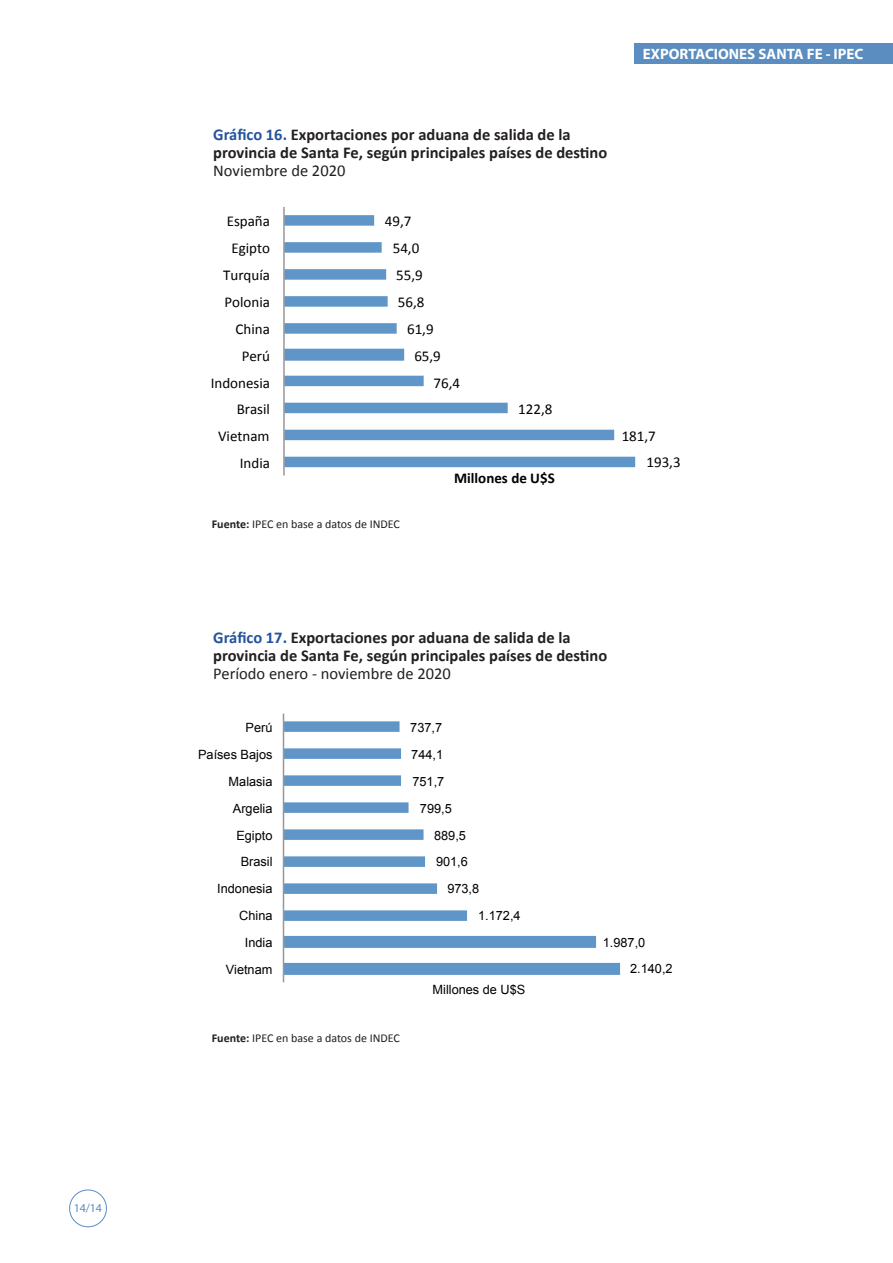
<style>
.page{position:relative;width:893px;height:1263px;background:#fff}
.page>*{position:absolute;margin:0;border:0;box-sizing:border-box;transform-origin:0 0}
.Cuadros{font:700 16.5px "Calibri";color:#231f20}
.Cuadros-2{font:16.5px "Calibri";color:#231f20}
.t1{font:15px "Calibri";color:#000}
.t2{font:700 15px "Myriad Pro";color:#fff}
.t3{font:700 15px "Calibri";color:#000}
.t4{font:12.75px "Arial";color:#000}
.Texto{font:12px "Calibri";color:#231f20}
.t5{font:12px "Myriad Pro";color:#5c8dc0}
.s1{color:#24529b}
.s2{font-weight:700}
</style>
<div class="page">
<div style="left:69px;top:1189px;width:38px;height:38px;border:1px solid #5c8dc0;border-radius:50%"></div>
<div style="left:634px;top:43px;width:259px;height:21px;background:#5c8dc0"></div>
<svg style="left:285px;top:215px;width:350px;height:252px"></svg>
<hr style="left:283px;top:207px;width:2px;height:269px;background:#979797">
<svg style="left:284px;top:721px;width:336px;height:254px"></svg>
<hr style="left:283px;top:713px;width:1px;height:269px;background:#979797">
<p class="t5" style="left:74px;top:1201px;width:30px">14/14</p>
<p class="t2" style="left:643px;top:44px;width:222px">EXPORTACIONES SANTA FE - IPEC</p>
<p class="Cuadros" style="left:213px;top:124px;width:359px"><span class="s1">Gráfico 16.</span> Exportaciones por aduana de salida de la</p>
<p class="Cuadros" style="left:213px;top:142px;width:395px">provincia de Santa Fe, según principales países de destino</p>
<p class="Cuadros-2" style="left:213px;top:160px;width:134px">Noviembre de 2020</p>
<p class="t1" style="left:227px;top:212px;width:45px">España</p>
<p class="t1" style="left:385px;top:212px;width:28px">49,7</p>
<p class="t1" style="left:231px;top:239px;width:40px">Egipto</p>
<p class="t1" style="left:393px;top:239px;width:28px">54,0</p>
<p class="t1" style="left:223px;top:266px;width:48px">Turquía</p>
<p class="t1" style="left:396px;top:266px;width:28px">55,9</p>
<p class="t1" style="left:225px;top:292px;width:47px">Polonia</p>
<p class="t1" style="left:398px;top:292px;width:28px">56,8</p>
<p class="t1" style="left:236px;top:319px;width:36px">China</p>
<p class="t1" style="left:407px;top:319px;width:28px">61,9</p>
<p class="t1" style="left:242px;top:346px;width:30px">Perú</p>
<p class="t1" style="left:414px;top:346px;width:28px">65,9</p>
<p class="t1" style="left:211px;top:373px;width:61px">Indonesia</p>
<p class="t1" style="left:433px;top:373px;width:28px">76,4</p>
<p class="t1" style="left:237px;top:400px;width:35px">Brasil</p>
<p class="t1" style="left:518px;top:400px;width:36px">122,8</p>
<p class="t1" style="left:218px;top:427px;width:53px">Vietnam</p>
<p class="t1" style="left:240px;top:454px;width:32px">India</p>
<p class="t3" style="left:454px;top:468px;width:102px">Millones de U$S</p>
<p class="Texto" style="left:212px;top:516px;width:190px"><span class="s2">Fuente:</span> IPEC en base a datos de INDEC</p>
<p class="t1" style="left:622px;top:427px;width:36px">181,7</p>
<p class="t1" style="left:646px;top:452px;width:36px">193,3</p>
<p class="Cuadros" style="left:213px;top:626px;width:359px"><span class="s1">Gráfico 17.</span> Exportaciones por aduana de salida de la</p>
<p class="Cuadros" style="left:213px;top:644px;width:395px">provincia de Santa Fe, según principales países de destino</p>
<p class="Cuadros-2" style="left:213px;top:663px;width:239px">Período enero - noviembre de 2020</p>
<p class="t4" style="left:246px;top:719px;width:28px">Perú</p>
<p class="t4" style="left:410px;top:719px;width:33px">737,7</p>
<p class="t4" style="left:198px;top:746px;width:76px">Países Bajos</p>
<p class="t4" style="left:411px;top:746px;width:33px">744,1</p>
<p class="t4" style="left:229px;top:773px;width:45px">Malasia</p>
<p class="t4" style="left:412px;top:773px;width:33px">751,7</p>
<p class="t4" style="left:233px;top:800px;width:41px">Argelia</p>
<p class="t4" style="left:420px;top:800px;width:33px">799,5</p>
<p class="t4" style="left:236px;top:827px;width:38px">Egipto</p>
<p class="t4" style="left:434px;top:827px;width:33px">889,5</p>
<p class="t4" style="left:241px;top:854px;width:33px">Brasil</p>
<p class="t4" style="left:436px;top:854px;width:33px">901,6</p>
<p class="t4" style="left:217px;top:880px;width:57px">Indonesia</p>
<p class="t4" style="left:447px;top:880px;width:33px">973,8</p>
<p class="t4" style="left:239px;top:907px;width:35px">China</p>
<p class="t4" style="left:478px;top:907px;width:44px">1.172,4</p>
<p class="t4" style="left:245px;top:934px;width:29px">India</p>
<p class="t4" style="left:226px;top:961px;width:48px">Vietnam</p>
<p class="Texto" style="left:212px;top:1030px;width:190px"><span class="s2">Fuente:</span> IPEC en base a datos de INDEC</p>
<p class="t4" style="left:433px;top:981px;width:94px">Millones de U$S</p>
<p class="t4" style="left:603px;top:934px;width:44px">1.987,0</p>
<p class="t4" style="left:630px;top:960px;width:44px">2.140,2</p>
</div>
